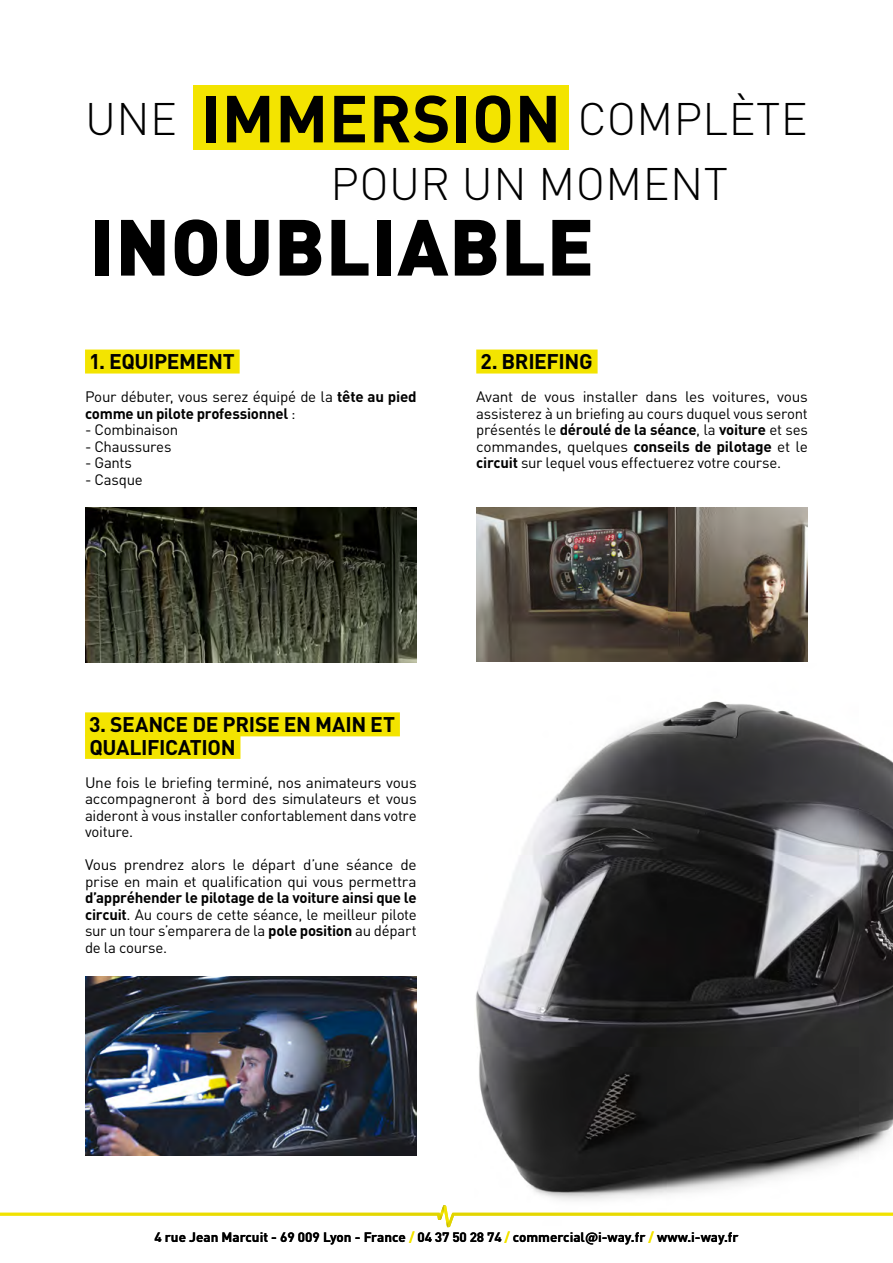
<style>
.page{position:relative;width:893px;height:1263px;background:#fff}
.page>*{position:absolute;margin:0;border:0;box-sizing:border-box;transform-origin:0 0}
.t1{font:900 78.15px "DIN Pro";letter-spacing:.01em;color:#000}
.t2{font:700 65.4px "DIN Pro";letter-spacing:.01em;color:#000}
.t3{font:300 45px/65.4px "DIN Pro";letter-spacing:.01em;color:#000}
.t4{font:700 21px/22.5px "DIN Pro";letter-spacing:-.02em;color:#000}
.t5{font:15px/16.5px "DIN Pro";letter-spacing:-.02em;color:#000;text-align:justify}
.t6{font:700 15px/16.5px "DIN Pro";letter-spacing:-.015em;color:#000}
.t7{font:700 13.5px "DIN Pro";color:#000}
.s1{font-weight:400}
.s2{font-weight:700}
.s3{color:#f3e400}
</style>
<div class="page">
<img style="left:283px;top:701px;width:610px;height:500px">
<div style="left:85px;top:349px;width:155px;height:24px;background:#f3e400"></div>
<div style="left:476px;top:349px;width:122px;height:24px;background:#f3e400"></div>
<svg style="left:0;top:1205px;width:893px;height:22px"></svg>
<div style="left:193px;top:85px;width:376px;height:65px;background:#f3e400"></div>
<img style="left:85px;top:507px;width:332px;height:155px">
<img style="left:476px;top:507px;width:332px;height:155px">
<img style="left:85px;top:976px;width:332px;height:180px">
<div style="left:85px;top:712px;width:315px;height:24px;background:#f3e400"></div>
<div style="left:85px;top:735px;width:155px;height:24px;background:#f3e400"></div>
<h3 class="t3" style="left:85px;top:82px;width:93px">UNE</h3>
<h3 class="t3" style="left:330px;top:82px;width:479px;text-indent:247px">COMPLÈTE<br>POUR UN MOMENT</h3>
<h1 class="t1" style="left:90px;top:180px;width:506px">INOUBLIABLE</h1>
<h2 class="t2" style="left:201px;top:64px;width:362px">IMMERSION</h2>
<h3 class="t4" style="left:89px;top:348px;width:147px">1. EQUIPEMENT</h3>
<p class="t6" style="left:85px;top:387px;width:333px"><span class="s1">Pour débuter, vous serez équipé de la</span> tête au pied comme un pilote professionnel <span class="s1">:</span></p>
<p class="t5" style="left:85px;top:420px;width:95px">- Combinaison</p>
<p class="t5" style="left:85px;top:437px;width:88px">- Chaussures</p>
<p class="t5" style="left:85px;top:453px;width:48px">- Gants</p>
<p class="t5" style="left:85px;top:470px;width:59px">- Casque</p>
<h3 class="t4" style="left:480px;top:348px;width:114px">2. BRIEFING</h3>
<p class="t5" style="left:476px;top:387px;width:333px">Avant de vous installer dans les voitures, vous assisterez à un briefing au cours duquel vous seront présentés le <span class="s2">déroulé de la séance</span>, la <span class="s2">voiture</span> et ses commandes, quelques <span class="s2">conseils de pilotage</span> et le <span class="s2">circuit</span> sur lequel vous effectuerez votre course.</p>
<h3 class="t4" style="left:89px;top:711px;width:307px">3. SEANCE DE PRISE EN MAIN ET<br>QUALIFICATION</h3>
<p class="t5" style="left:85px;top:772px;width:333px">Une fois le briefing terminé, nos animateurs vous accompagneront à bord des simulateurs et vous aideront à vous installer confortablement dans votre voiture.</p>
<p class="t5" style="left:85px;top:855px;width:333px">Vous prendrez alors le départ d’une séance de prise en main et qualification qui vous permettra</p>
<p class="t5" style="left:85px;top:888px;width:333px"><span class="s2">d’appréhender le pilotage de la voiture ainsi que le circuit</span>. Au cours de cette séance, le meilleur pilote sur un tour s’emparera de la <span class="s2">pole position</span> au départ de la course.</p>
<p class="t7" style="left:154px;top:1225px;width:586px">4 rue Jean Marcuit - 69 009 Lyon - France <span class="s3">/</span> 04 37 50 28 74 <span class="s3">/</span> commercial@i-way.fr <span class="s3">/</span> www.i-way.fr</p>
</div>
